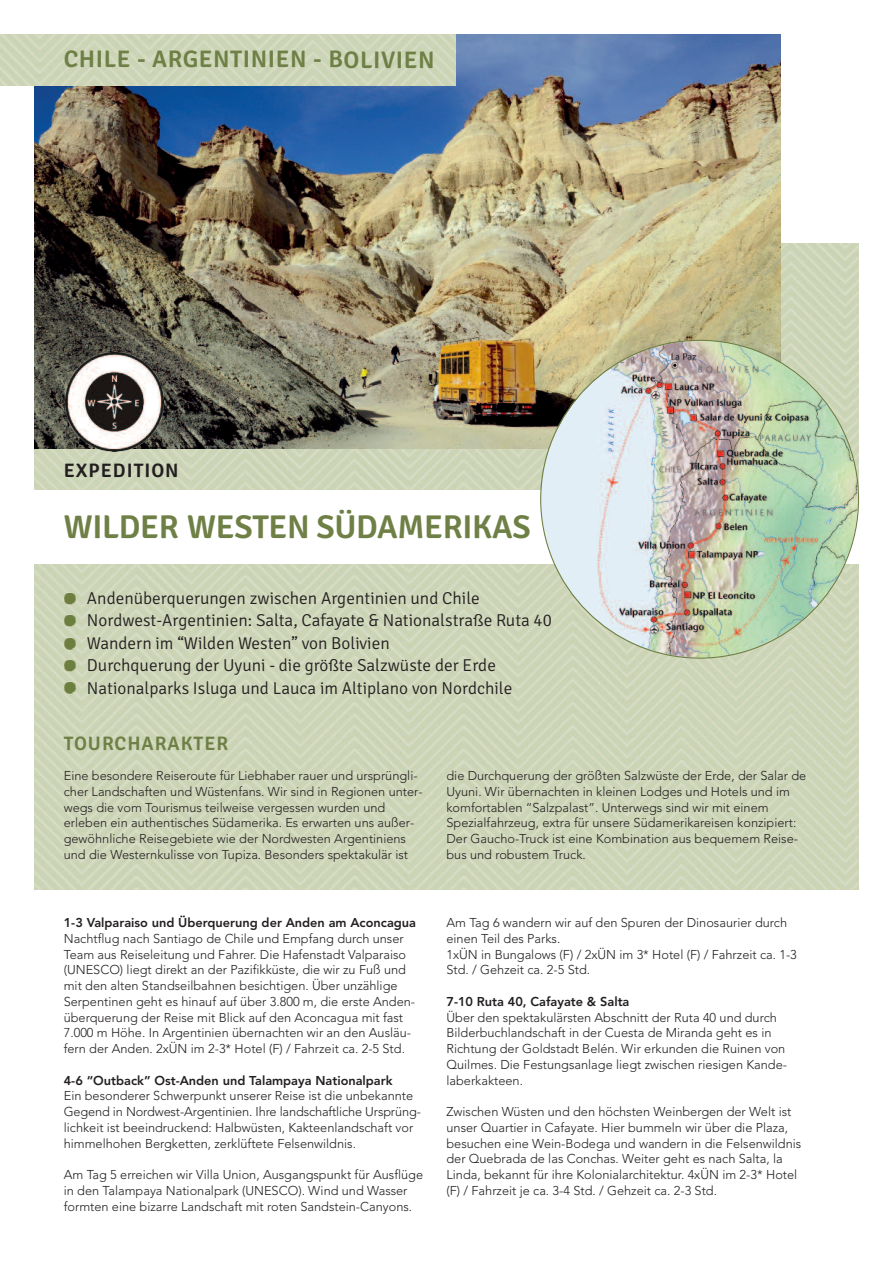
<style>
.page{position:relative;width:893px;height:1263px;background:#fff}
.page>*{position:absolute;margin:0;border:0;box-sizing:border-box;transform-origin:0 0}
.t1{font:600 33px "Signika";letter-spacing:-.01em;color:#6f8046}
.t2{font:600 24px "Signika";letter-spacing:.02em;color:#6f8046}
.t3{font:600 19.5px "Signika";letter-spacing:.05em;color:#6f8046}
.t4{font:600 19.5px "Signika";letter-spacing:.05em;color:#231f20}
.t5{font:300 17.25px/22.5px "Signika";color:#231f20}
.t6{font:300 12.75px/15.8px "Avenir";color:#231f20}
.t7{font:800 12.75px "Avenir";color:#231f20}
</style>
<div class="page">
<img style="left:34px;top:244px;width:825px;height:646px">
<img style="left:34px;top:34px;width:747px;height:415px">
<div style="left:0;top:490px;width:891px;height:74px;background:#fff"></div>
<img style="left:65px;top:353px;width:99px;height:98px">
<img style="left:540px;top:340px;width:319px;height:319px">
<svg style="left:64px;top:592px;width:13px;height:13px"></svg>
<svg style="left:64px;top:615px;width:13px;height:13px"></svg>
<svg style="left:64px;top:638px;width:13px;height:13px"></svg>
<svg style="left:64px;top:660px;width:13px;height:13px"></svg>
<svg style="left:64px;top:681px;width:13px;height:13px"></svg>
<img style="left:0;top:34px;width:455px;height:51px">
<h2 class="t2" style="left:64px;top:45px;width:372px">CHILE - ARGENTINIEN - BOLIVIEN</h2>
<h3 class="t4" style="left:64px;top:459px;width:116px">EXPEDITION</h3>
<h1 class="t1" style="left:64px;top:508px;width:468px">WILDER WESTEN SÜDAMERIKAS</h1>
<p class="t5" style="left:87px;top:587px;width:466px">Andenüberquerungen zwischen Argentinien und Chile Nordwest-Argentinien: Salta, Cafayate &amp; Nationalstraße Ruta 40<br>Wandern im “Wilden Westen” von Bolivien<br>Durchquerung der Uyuni - die größte Salzwüste der Erde Nationalparks Isluga und Lauca im Altiplano von Nordchile</p>
<h3 class="t3" style="left:64px;top:732px;width:166px">TOURCHARAKTER</h3>
<p class="t6" style="left:64px;top:768px;width:360px">Eine besondere Reiseroute für Liebhaber rauer und ursprüngli&shy;cher Landschaften und Wüstenfans. Wir sind in Regionen unter&shy;wegs die vom Tourismus teilweise vergessen wurden und erleben ein authentisches Südamerika. Es erwarten uns außer&shy;gewöhnliche Reisegebiete wie der Nordwesten Argentiniens und die Westernkulisse von Tupiza. Besonders spektakulär ist</p>
<p class="t6" style="left:446px;top:768px;width:361px">die Durchquerung der größten Salzwüste der Erde, der Salar de Uyuni. Wir übernachten in kleinen Lodges und Hotels und im komfortablen “Salzpalast”. Unterwegs sind wir mit einem Spezialfahrzeug, extra für unsere Südamerikareisen konzipiert:<br>Der Gaucho-Truck ist eine Kombination aus bequemem Reise&shy;bus und robustem Truck.</p>
<p class="t7" style="left:64px;top:913px;width:354px">1-3 Valparaiso und Überquerung der Anden am Aconcagua</p>
<p class="t6" style="left:64px;top:930px;width:353px">Nachtflug nach Santiago de Chile und Empfang durch unser Team aus Reiseleitung und Fahrer. Die Hafenstadt Valparaiso (UNESCO) liegt direkt an der Pazifikküste, die wir zu Fuß und mit den alten Standseilbahnen besichtigen. Über unzählige Serpentinen geht es hinauf auf über 3.800 m, die erste Anden&shy;überquerung der Reise mit Blick auf den Aconcagua mit fast 7.000 m Höhe. In Argentinien übernachten wir an den Ausläu&shy;fern der Anden. 2xÜN im 2-3* Hotel (F) / Fahrzeit ca. 2-5 Std.</p>
<p class="t7" style="left:64px;top:1070px;width:330px">4-6 “Outback” Ost-Anden und Talampaya Nationalpark</p>
<p class="t6" style="left:64px;top:1088px;width:359px">Ein besonderer Schwerpunkt unserer Reise ist die unbekannte Gegend in Nordwest-Argentinien. Ihre landschaftliche Ursprüng&shy;lichkeit ist beeindruckend: Halbwüsten, Kakteenlandschaft vor himmelhohen Bergketten, zerklüftete Felsenwildnis.</p>
<p class="t6" style="left:64px;top:1167px;width:361px">Am Tag 5 erreichen wir Villa Union, Ausgangspunkt für Ausflüge in den Talampaya Nationalpark (UNESCO). Wind und Wasser formten eine bizarre Landschaft mit roten Sandstein-Canyons.</p>
<p class="t6" style="left:446px;top:915px;width:352px">Am Tag 6 wandern wir auf den Spuren der Dinosaurier durch einen Teil des Parks.<br>1xÜN in Bungalows (F) / 2xÜN im 3* Hotel (F) / Fahrzeit ca. 1-3<br>Std. / Gehzeit ca. 2-5 Std.</p>
<p class="t7" style="left:446px;top:991px;width:184px">7-10 Ruta 40, Cafayate &amp; Salta</p>
<p class="t6" style="left:446px;top:1009px;width:342px">Über den spektakulärsten Abschnitt der Ruta 40 und durch Bilderbuchlandschaft in der Cuesta de Miranda geht es in Richtung der Goldstadt Belén. Wir erkunden die Ruinen von Quilmes. Die Festungsanlage liegt zwischen riesigen Kande&shy;laberkakteen.</p>
<p class="t6" style="left:446px;top:1104px;width:356px">Zwischen Wüsten und den höchsten Weinbergen der Welt ist unser Quartier in Cafayate. Hier bummeln wir über die Plaza, besuchen eine Wein-Bodega und wandern in die Felsenwildnis der Quebrada de las Conchas. Weiter geht es nach Salta, la Linda, bekannt für ihre Kolonialarchitektur. 4xÜN im 2-3* Hotel (F) / Fahrzeit je ca. 3-4 Std. / Gehzeit ca. 2-3 Std.</p>
</div>
